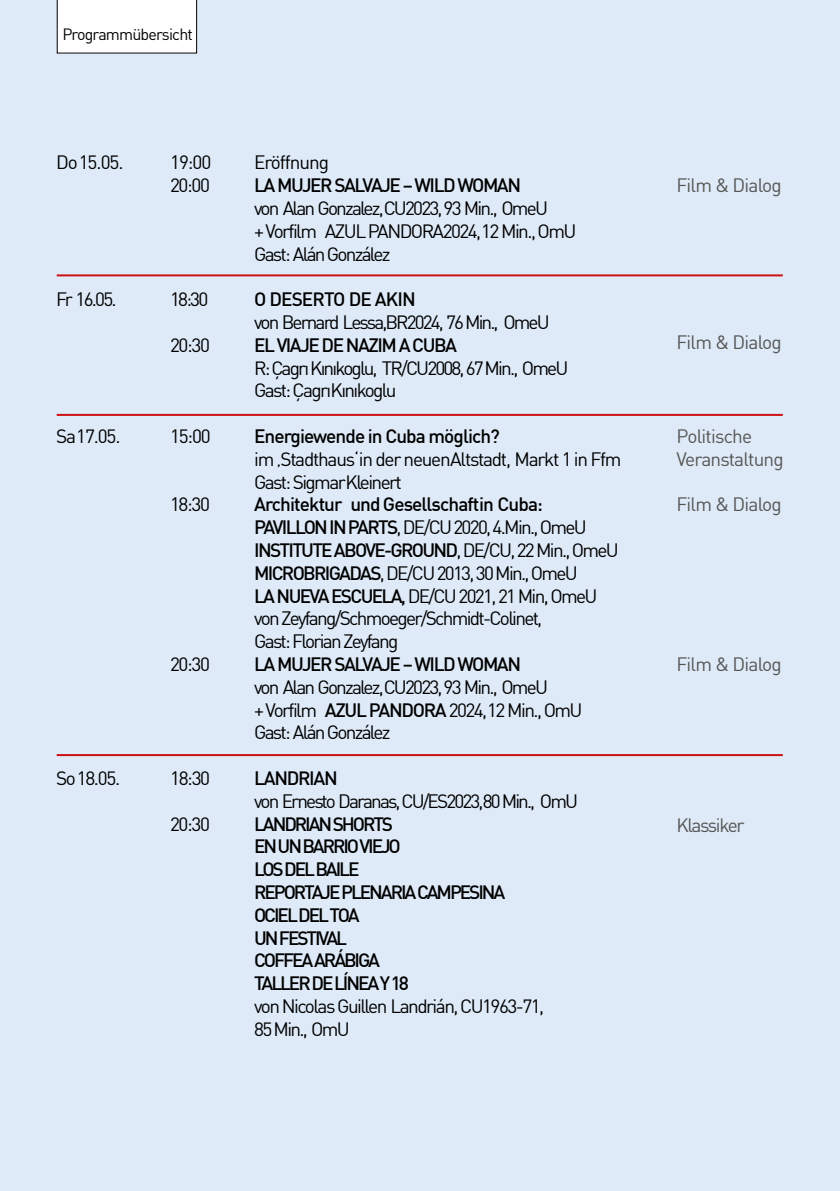
<style>
.page{position:relative;width:840px;height:1191px;background:#fff}
.page>*{position:absolute;margin:0;border:0;box-sizing:border-box;transform-origin:0 0}
.t1{font:19px/22.8px "DIN";letter-spacing:-.09em;color:#000}
.t2{font:500 19px/22.8px "DIN";letter-spacing:-.11em;color:#000}
.t3{font:500 19px "DIN";letter-spacing:-.08em;color:#000}
.t4{font:19px "DIN";letter-spacing:-.04em;color:#565655}
.t5{font:19px "DIN";letter-spacing:-.065em;color:#000}
.t6{font:500 19px "DIN";letter-spacing:-.05em;color:#000}
.t7{font:500 19px "DIN";letter-spacing:-.045em;color:#000}
.t8{font:19px "DIN";letter-spacing:-.05em;color:#000}
.t9{font:19px "DIN";letter-spacing:-.075em;color:#565655}
.t10{font:16px "DIN";letter-spacing:-.05em;color:#000}
.s1{font-weight:500}
</style>
<div class="page">
<div style="left:0;top:0;width:839px;height:1191px;background:#deeaf8"></div>
<hr style="left:57px;top:414px;width:725px;height:2px;background:#cd1013">
<hr style="left:57px;top:274px;width:725px;height:2px;background:#cd1013">
<svg style="left:57px;top:0;width:140px;height:54px"></svg>
<hr style="left:57px;top:754px;width:725px;height:2px;background:#cd1013">
<p class="t10" style="left:62px;top:28px;width:132px">Programmübersicht</p>
<p class="t1" style="left:56px;top:153px;width:69px">Do 15.05.</p>
<p class="t1" style="left:170px;top:153px;width:43px">19:00</p>
<p class="t8" style="left:254px;top:155px;width:77px">Eröffnung</p>
<p class="t1" style="left:170px;top:176px;width:41px">20:00</p>
<p class="t3" style="left:254px;top:178px;width:268px">LA MUJER SALVAJE – WILD WOMAN</p>
<p class="t4" style="left:676px;top:178px;width:107px">Film &amp; Dialog</p>
<p class="t1" style="left:254px;top:199px;width:324px">von Alan Gonzalez,CU 2023,93 Min., OmeU<br>+ Vorfilm AZUL PANDORA 2024, 12 Min., OmU<br>Gast: Alán González</p>
<p class="t1" style="left:56px;top:290px;width:62px">Fr 16.05.</p>
<p class="t1" style="left:170px;top:290px;width:40px">18:30</p>
<p class="t6" style="left:254px;top:292px;width:163px">O DESERTO DE AKIN</p>
<p class="t4" style="left:676px;top:335px;width:107px">Film &amp; Dialog</p>
<p class="t1" style="left:254px;top:313px;width:297px">von Bernard Lessa,BR2024, 76 Min., OmeU</p>
<p class="t1" style="left:170px;top:335px;width:41px">20:30</p>
<p class="t3" style="left:254px;top:337px;width:204px">EL VIAJE DE NAZIM A CUBA</p>
<p class="t1" style="left:254px;top:358px;width:316px">R: ÇagrıKınıkoglu, TR/CU 2008,67 Min., OmeU<br>Gast: Çagrı Kınıkoglu</p>
<p class="t1" style="left:56px;top:427px;width:66px">Sa 17.05.</p>
<p class="t1" style="left:170px;top:427px;width:42px">15:00</p>
<p class="t6" style="left:254px;top:428px;width:247px">Energiewende in Cuba möglich?</p>
<p class="t4" style="left:676px;top:428px;width:77px">Politische</p>
<p class="t5" style="left:254px;top:451px;width:369px">im ‚Stadthaus‘ in der neuen Altstadt, Markt 1 in Ffm</p>
<p class="t4" style="left:676px;top:451px;width:109px">Veranstaltung</p>
<p class="t1" style="left:254px;top:472px;width:149px">Gast: Sigmar Kleinert</p>
<p class="t1" style="left:170px;top:495px;width:41px">18:30</p>
<p class="t7" style="left:254px;top:497px;width:290px">Architektur und Gesellschaft in Cuba:</p>
<p class="t4" style="left:676px;top:497px;width:107px">Film &amp; Dialog</p>
<p class="t1" style="left:254px;top:518px;width:366px"><span class="s1">PAVILLON IN PARTS</span>, DE/CU 2020, 4.Min., OmeU <span class="s1">INSTITUTE ABOVE-GROUND</span>, DE/CU, 22 Min., OmeU <span class="s1">MICROBRIGADAS</span>, DE/CU 2013, 30 Min., OmeU<br><span class="s1">LA NUEVA ESCUELA,</span> DE/CU 2021, 21 Min, OmeU von Zeyfang/Schmoeger/Schmidt-Colinet,<br>Gast: Florian Zeyfang</p>
<p class="t1" style="left:170px;top:655px;width:41px">20:30</p>
<p class="t3" style="left:254px;top:656px;width:268px">LA MUJER SALVAJE – WILD WOMAN</p>
<p class="t4" style="left:676px;top:656px;width:107px">Film &amp; Dialog</p>
<p class="t1" style="left:254px;top:677px;width:330px">von Alan Gonzalez,CU 2023,93 Min., OmeU<br>+ Vorfilm <span class="s1">AZUL PANDORA</span> 2024, 12 Min., OmU<br>Gast: Alán González</p>
<p class="t1" style="left:56px;top:769px;width:66px">So 18.05.</p>
<p class="t1" style="left:170px;top:769px;width:42px">18:30</p>
<p class="t3" style="left:254px;top:770px;width:85px">LANDRIAN</p>
<p class="t9" style="left:676px;top:817px;width:70px">Klassiker</p>
<p class="t1" style="left:254px;top:791px;width:325px">von Ernesto Daranas,CU/ES2023,80 Min., OmU</p>
<p class="t1" style="left:170px;top:814px;width:41px">20:30</p>
<p class="t2" style="left:254px;top:814px;width:253px">LANDRIAN SHORTS<br>EN UN BARRIO VIEJO<br>LOS DEL BAILE<br>REPORTAJE PLENARIA CAMPESINA<br>OCIEL DEL TOA<br>UN FESTIVAL<br>COFFEA ARÁBIGA<br>TALLER DE LÍNEA Y 18</p>
<p class="t1" style="left:254px;top:997px;width:291px">von Nicolas Guillen Landrián, CU 1963-71,<br>85 Min., OmU</p>
</div>
